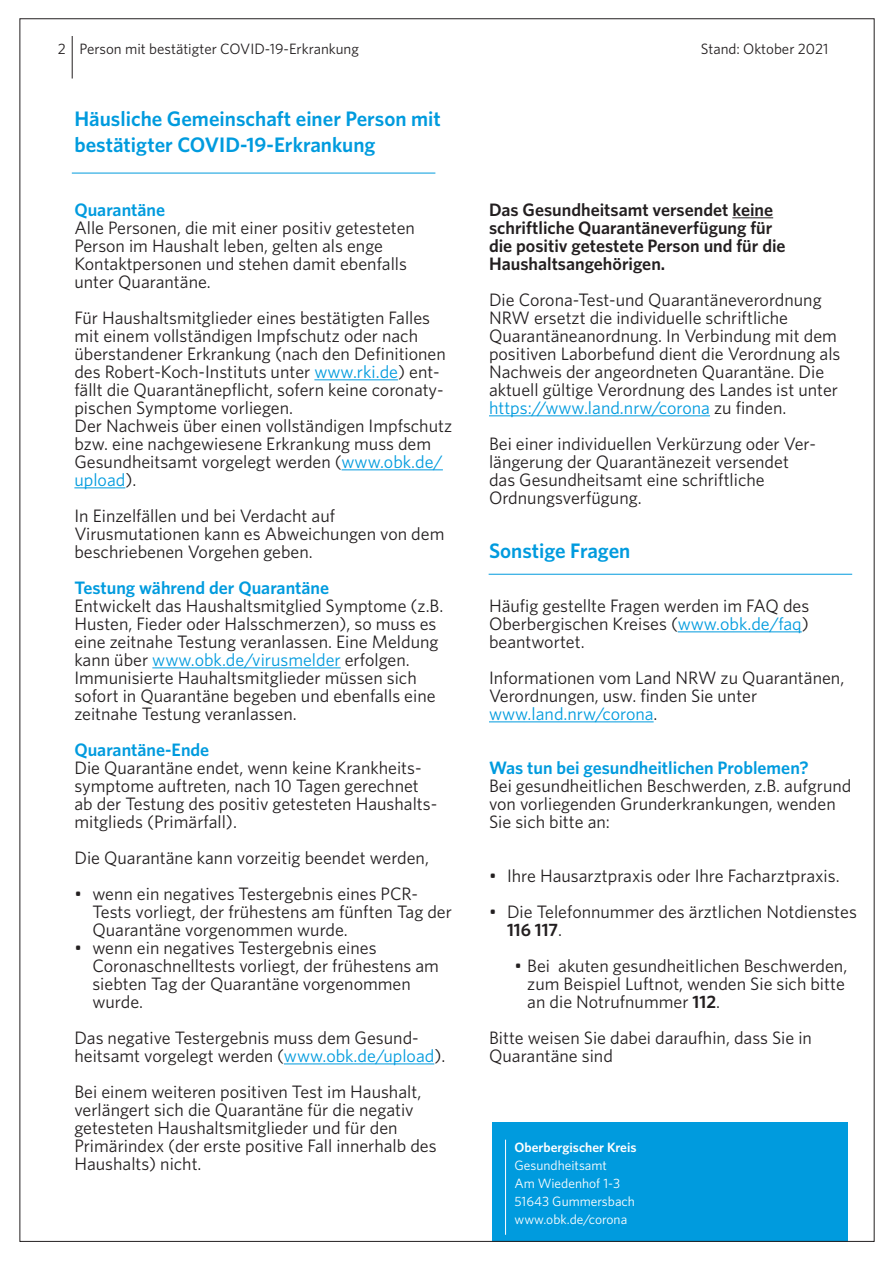
<style>
.page{position:relative;width:893px;height:1263px;background:#fff}
.page>*{position:absolute;margin:0;border:0;box-sizing:border-box;transform-origin:0 0}
.t1{font:600 21px/25.5px "Whitney";color:#009bde}
.t2{font:18px/18px "Whitney";color:#231f20}
.t3{font:600 18px/18px "Whitney";color:#231f20}
.t4{font:600 18px "Whitney";color:#009bde}
.t5{font:15px "Whitney";color:#231f20}
.t6{font:13.5px/18px "Whitney";color:#fff}
.t7{font:600 13.5px "Whitney";color:#fff}
.s1{color:#009bde}
.s2{font-weight:600}
</style>
<div class="page">
<div style="left:492px;top:1122px;width:356px;height:119px;background:#009bde"></div>
<hr style="left:72px;top:36px;width:1px;height:43px;background:#231f20">
<hr style="left:314px;top:379px;width:84px;height:1px;background:#009bde">
<hr style="left:342px;top:469px;width:101px;height:1px;background:#009bde">
<hr style="left:74px;top:487px;width:51px;height:1px;background:#009bde">
<hr style="left:152px;top:667px;width:189px;height:1px;background:#009bde">
<hr style="left:284px;top:1063px;width:150px;height:1px;background:#009bde">
<hr style="left:505px;top:1140px;width:1px;height:95px;background:#fff">
<hr style="left:732px;top:217px;width:41px;height:1px;background:#231f20">
<hr style="left:489px;top:415px;width:221px;height:1px;background:#009bde">
<hr style="left:678px;top:631px;width:124px;height:1px;background:#009bde">
<hr style="left:489px;top:721px;width:165px;height:1px;background:#009bde">
<hr style="left:72px;top:173px;width:363px;height:1px;background:#009bde">
<hr style="left:489px;top:574px;width:363px;height:1px;background:#009bde">
<p class="t5" style="left:58px;top:40px;width:302px">2 Person mit bestätigter COVID-19-Erkrankung</p>
<p class="t5" style="left:701px;top:40px;width:129px">Stand: Oktober 2021</p>
<p class="t1" style="left:74px;top:106px;width:368px">Häusliche Gemeinschaft einer Person mit bestätigter COVID-19-Erkrankung</p>
<p class="t4" style="left:74px;top:199px;width:92px">Quarantäne</p>
<p class="t2" style="left:74px;top:219px;width:342px">Alle Personen, die mit einer positiv getesteten Person im Haushalt leben, gelten als enge Kontaktpersonen und stehen damit ebenfalls unter Quarantäne.</p>
<p class="t2" style="left:74px;top:309px;width:379px">Für Haushaltsmitglieder eines bestätigten Falles mit einem vollständigen Impfschutz oder nach überstandener Erkrankung (nach den Definitionen des Robert-Koch-Instituts unter <span class="s1">www.rki.de</span>) ent&shy;fällt die Quarantänepflicht, sofern keine coronaty&shy;pischen Symptome vorliegen.<br>Der Nachweis über einen vollständigen Impfschutz bzw. eine nachgewiesene Erkrankung muss dem Gesundheitsamt vorgelegt werden (<span class="s1">www.obk.de/ upload</span>).</p>
<p class="t2" style="left:74px;top:507px;width:372px">In Einzelfällen und bei Verdacht auf<br>Virusmutationen kann es Abweichungen von dem beschriebenen Vorgehen geben.</p>
<p class="t4" style="left:74px;top:577px;width:256px">Testung während der Quarantäne</p>
<p class="t2" style="left:74px;top:597px;width:370px">Entwickelt das Haushaltsmitglied Symptome (z.B.<br>Husten, Fieder oder Halsschmerzen), so muss es eine zeitnahe Testung veranlassen. Eine Meldung kann über <span class="s1">www.obk.de/virusmelder</span> erfolgen.<br>Immunisierte Hauhaltsmitglieder müssen sich sofort in Quarantäne begeben und ebenfalls eine zeitnahe Testung veranlassen.</p>
<p class="t4" style="left:74px;top:739px;width:136px">Quarantäne-Ende</p>
<p class="t2" style="left:74px;top:759px;width:364px">Die Quarantäne endet, wenn keine Krankheits&shy;symptome auftreten, nach 10 Tagen gerechnet ab der Testung des positiv getesteten Haushalts&shy;mitglieds (Primärfall).</p>
<p class="t2" style="left:74px;top:849px;width:356px">Die Quarantäne kann vorzeitig beendet werden,</p>
<p class="t2" style="left:92px;top:885px;width:361px;text-indent:-18px">• wenn ein negatives Testergebnis eines PCR-<br>Tests vorliegt, der frühestens am fünften Tag der<br>Quarantäne vorgenommen wurde.</p>
<p class="t2" style="left:92px;top:939px;width:348px;text-indent:-18px">• wenn ein negatives Testergebnis eines Coronaschnelltests vorliegt, der frühestens am siebten Tag der Quarantäne vorgenommen wurde.</p>
<p class="t2" style="left:74px;top:1029px;width:372px">Das negative Testergebnis muss dem Gesund&shy;heitsamt vorgelegt werden (<span class="s1">www.obk.de/upload</span>).</p>
<p class="t2" style="left:74px;top:1083px;width:364px">Bei einem weiteren positiven Test im Haushalt, verlängert sich die Quarantäne für die negativ getesteten Haushaltsmitglieder und für den Primärindex (der erste positive Fall innerhalb des Haushalts) nicht.</p>
<p class="t3" style="left:489px;top:201px;width:298px">Das Gesundheitsamt versendet keine schriftliche Quarantäneverfügung für die positiv getestete Person und für die Haushaltsangehörigen.</p>
<p class="t2" style="left:489px;top:291px;width:353px">Die Corona-Test-und Quarantäneverordnung NRW ersetzt die individuelle schriftliche Quarantäneanordnung. In Verbindung mit dem positiven Laborbefund dient die Verordnung als Nachweis der angeordneten Quarantäne. Die aktuell gültige Verordnung des Landes ist unter <span class="s1">https://www.land.nrw/corona</span> zu finden.</p>
<p class="t2" style="left:489px;top:435px;width:328px">Bei einer individuellen Verkürzung oder Ver&shy;längerung der Quarantänezeit versendet das Gesundheitsamt eine schriftliche Ordnungsverfügung.</p>
<p class="t1" style="left:489px;top:538px;width:143px">Sonstige Fragen</p>
<p class="t2" style="left:489px;top:597px;width:322px;text-align:justify">Häufig gestellte Fragen werden im FAQ des Oberbergischen Kreises (<span class="s1">www.obk.de/faq</span>) beantwortet.</p>
<p class="t2" style="left:489px;top:669px;width:357px">Informationen vom Land NRW zu Quarantänen,<br>Verordnungen, usw. finden Sie unter <span class="s1">www.land.nrw/corona</span>.</p>
<p class="t4" style="left:489px;top:757px;width:321px">Was tun bei gesundheitlichen Problemen?</p>
<p class="t2" style="left:489px;top:777px;width:364px">Bei gesundheitlichen Beschwerden, z.B. aufgrund von vorliegenden Grunderkrankungen, wenden<br>Sie sich bitte an:</p>
<p class="t2" style="left:489px;top:867px;width:352px">• Ihre Hausarztpraxis oder Ihre Facharztpraxis.</p>
<p class="t2" style="left:507px;top:903px;width:351px;text-indent:-18px">• Die Telefonnummer des ärztlichen Notdienstes<br><span class="s2">116 117</span>.</p>
<p class="t2" style="left:527px;top:957px;width:322px;text-indent:-13px">• Bei akuten gesundheitlichen Beschwerden, zum Beispiel Luftnot, wenden Sie sich bitte an die Notrufnummer <span class="s2">112</span>.</p>
<p class="t2" style="left:489px;top:1029px;width:324px">Bitte weisen Sie dabei daraufhin, dass Sie in<br>Quarantäne sind</p>
<p class="t7" style="left:514px;top:1139px;width:123px">Oberbergischer Kreis</p>
<p class="t6" style="left:514px;top:1156px;width:122px">Gesundheitsamt<br>Am Wiedenhof 1-3<br>51643 Gummersbach www.obk.de/corona</p>
</div>
